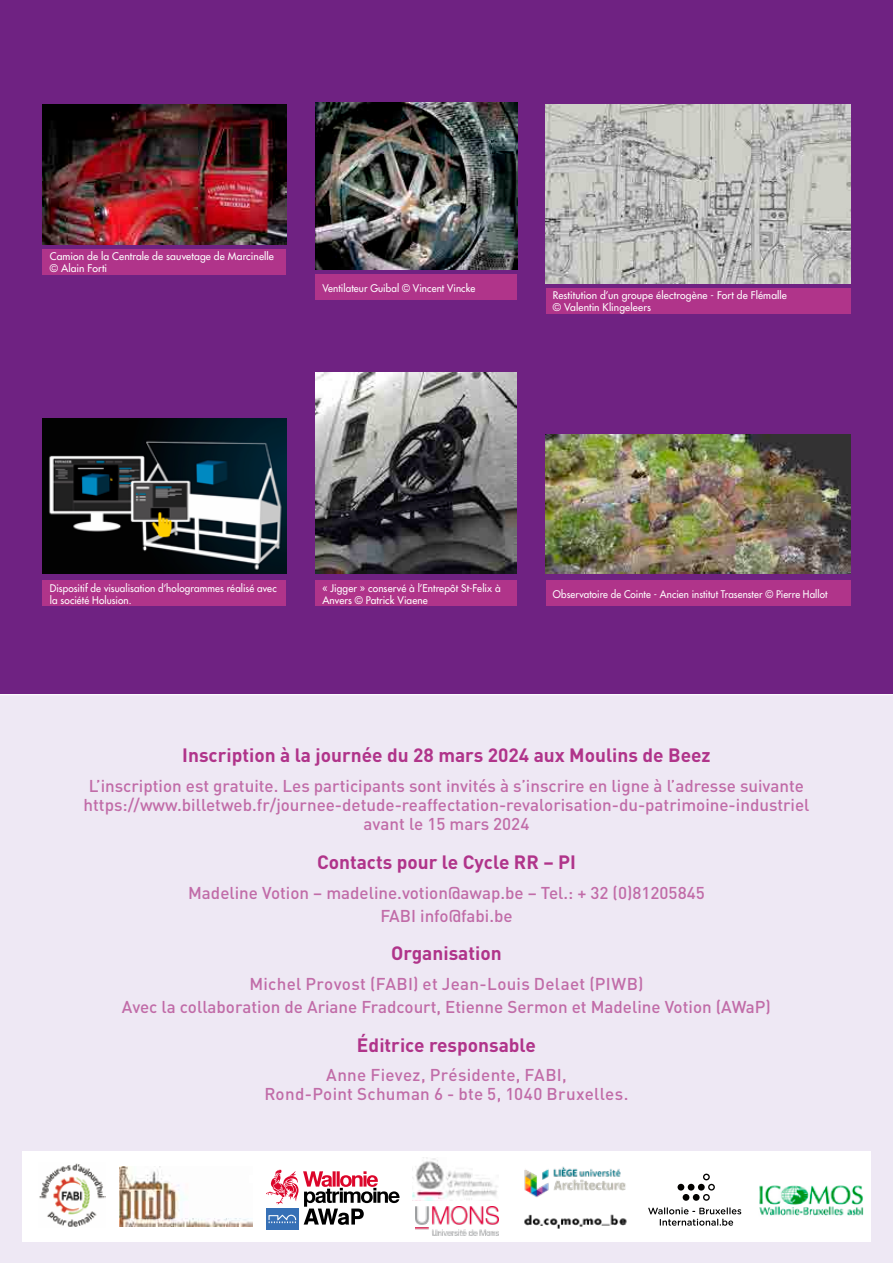
<style>
.page{position:relative;width:893px;height:1263px;background:#6f2282}
.page>*{position:absolute;margin:0;border:0;box-sizing:border-box;transform-origin:0 0}
.t1{font:700 19.05px "DINOT";color:#b0348a}
.t2{font:500 16.95px/18.8px "DINOT";color:#c16ca8;text-align:center}
.t3{font:500 10.35px/12px "Futura Std";letter-spacing:.01em;color:#fff}
.t4{font:500 10.35px/12px "Futura Std";letter-spacing:.01em;color:#fff;scale:.96 1}
.t5{font:500 10.35px "Futura Std";letter-spacing:.01em;color:#fff;scale:.95 1}
</style>
<div class="page">
<div style="left:0;top:694px;width:893px;height:569px;background:#eee8f4"></div>
<div style="left:22px;top:1151px;width:849px;height:91px;background:#fff"></div>
<img style="left:119px;top:1166px;width:134px;height:60px">
<div style="left:266px;top:1208px;width:33px;height:22px;background:#3670b6"></div>
<svg style="left:266px;top:1169px;width:133px;height:56px"></svg>
<img style="left:39px;top:1163px;width:67px;height:64px">
<img style="left:415px;top:1207px;width:84px;height:28px">
<img style="left:413px;top:1157px;width:85px;height:43px">
<img style="left:524px;top:1214px;width:103px;height:15px">
<img style="left:759px;top:1185px;width:105px;height:31px">
<img style="left:524px;top:1166px;width:102px;height:32px">
<svg style="left:678px;top:1184px;width:16px;height:6px"></svg>
<div style="left:683px;top:1194px;width:6px;height:7px;background:#030200;border-radius:50%"></div>
<div style="left:693px;top:1194px;width:7px;height:7px;background:#030200;border-radius:50%"></div>
<div style="left:698px;top:1184px;width:7px;height:6px;background:#030200;border-radius:50%"></div>
<svg style="left:703px;top:1173px;width:12px;height:28px"></svg>
<svg style="left:648px;top:1207px;width:93px;height:19px"></svg>
<div style="left:43px;top:249px;width:243px;height:26px;background:#b0348a"></div>
<div style="left:315px;top:581px;width:202px;height:25px;background:#b0348a"></div>
<img style="left:546px;top:105px;width:304px;height:178px">
<div style="left:546px;top:288px;width:304px;height:26px;background:#b0348a"></div>
<img style="left:546px;top:434px;width:304px;height:140px">
<img style="left:43px;top:105px;width:243px;height:139px">
<div style="left:546px;top:581px;width:304px;height:25px;background:#b0348a"></div>
<img style="left:315px;top:103px;width:203px;height:167px">
<div style="left:315px;top:275px;width:202px;height:25px;background:#b0348a"></div>
<img style="left:43px;top:418px;width:243px;height:156px">
<img style="left:315px;top:372px;width:202px;height:202px">
<div style="left:43px;top:581px;width:243px;height:25px;background:#b0348a"></div>
<p class="t3" style="left:50px;top:250px;width:226px">Camion de la Centrale de sauvetage de Marcinelle © Alain Forti</p>
<p class="t4" style="left:322px;top:282px;width:161px">Ventilateur Guibal © Vincent Vincke</p>
<p class="t3" style="left:553px;top:289px;width:236px">Restitution d’un groupe électrogène - Fort de Flémalle © Valentin Klingeleers</p>
<p class="t4" style="left:50px;top:582px;width:238px">Dispositif de visualisation d’hologrammes réalisé avec la société Holusion.</p>
<p class="t3" style="left:322px;top:582px;width:180px">« Jigger » conservé à l’Entrepôt St-Felix à<br>Anvers © Patrick Viaene</p>
<p class="t5" style="left:553px;top:587px;width:291px">Observatoire de Cointe - Ancien institut Trasenster © Pierre Hallot</p>
<p class="t1" style="left:182px;top:743px;width:530px">Inscription à la journée du 28 mars 2024 aux Moulins de Beez</p>
<p class="t2" style="left:83px;top:776px;width:727px">L’inscription est gratuite. Les participants sont invités à s’inscrire en ligne à l’adresse suivante https://www.billetweb.fr/journee-detude-reaffectation-revalorisation-du-patrimoine-industriel avant le 15 mars 2024</p>
<p class="t1" style="left:317px;top:850px;width:260px">Contacts pour le Cycle RR – PI</p>
<p class="t2" style="left:188px;top:880px;width:518px;line-height:23.4px">Madeline Votion – madeline.votion@awap.be – Tel.: + 32 (0)81205845<br>FABI info@fabi.be</p>
<p class="t1" style="left:391px;top:941px;width:112px">Organisation</p>
<p class="t2" style="left:122px;top:972px;width:650px;line-height:23.4px">Michel Provost (FABI) et Jean-Louis Delaet (PIWB)<br>Avec la collaboration de Ariane Fradcourt, Etienne Sermon et Madeline Votion (AWaP)</p>
<p class="t1" style="left:357px;top:1032px;width:181px">Éditrice responsable</p>
<p class="t2" style="left:264px;top:1065px;width:366px;line-height:18.3px">Anne Fievez, Présidente, FABI,<br>Rond-Point Schuman 6 - bte 5, 1040 Bruxelles.</p>
</div>
